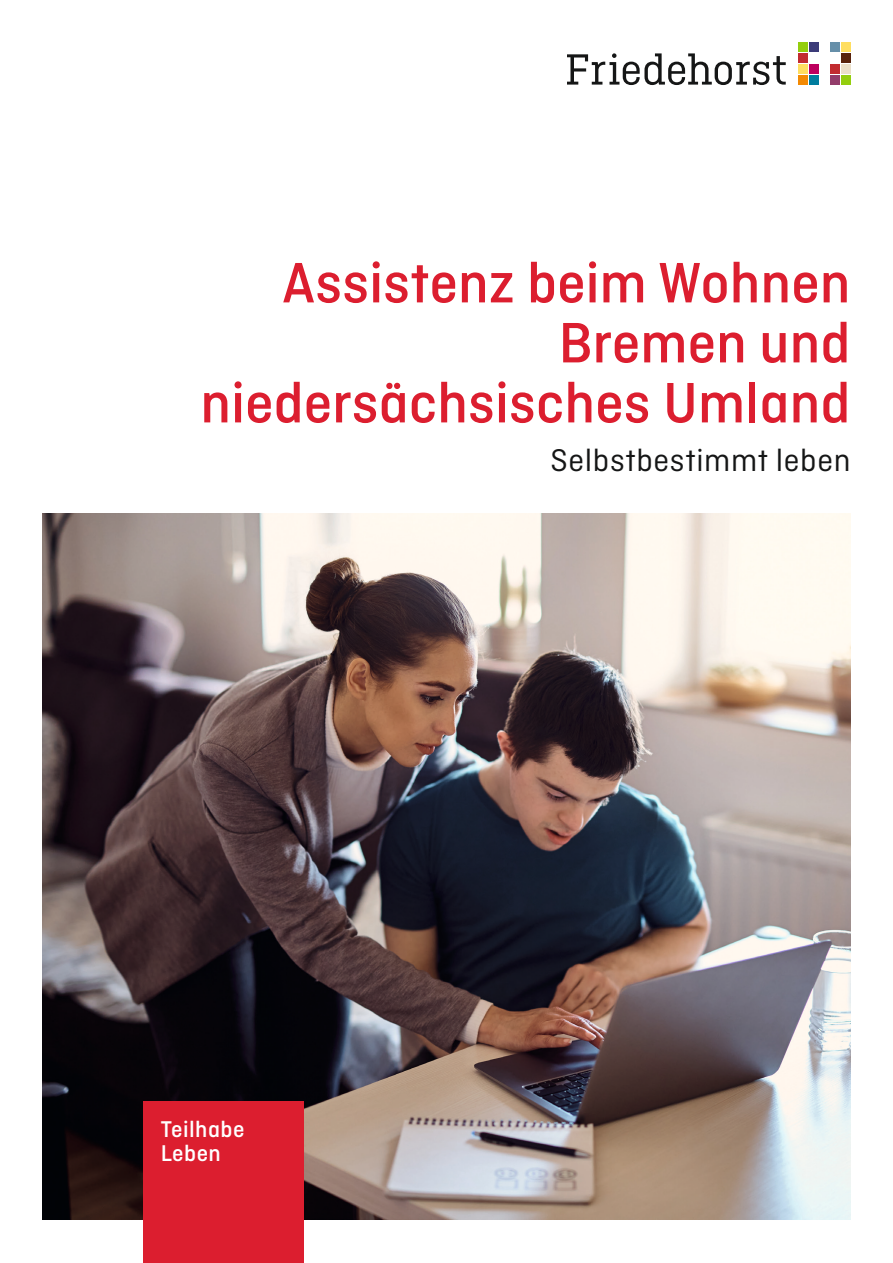
<style>
.page{position:relative;width:893px;height:1263px;background:#fff}
.page>*{position:absolute;margin:0;border:0;box-sizing:border-box;transform-origin:0 0}
.t1{font:500 60px/60px "Ciutadella";color:#dc1e2f;text-align:right}
.t2{font:33px "Ciutadella";letter-spacing:.02em;color:#151616}
.t3{font:500 24px/24px "Ciutadella";letter-spacing:.02em;color:#fff}
</style>
<div class="page">
<div style="left:798px;top:75px;width:9px;height:10px;background:#f38a03"></div>
<div style="left:798px;top:64px;width:9px;height:10px;background:#ffde60"></div>
<div style="left:798px;top:53px;width:9px;height:10px;background:#c22b30"></div>
<div style="left:798px;top:43px;width:9px;height:9px;background:#94ce0e"></div>
<div style="left:809px;top:75px;width:9px;height:10px;background:#007d9e"></div>
<div style="left:809px;top:64px;width:9px;height:10px;background:#bd005e"></div>
<div style="left:809px;top:43px;width:9px;height:9px;background:#3b3b78"></div>
<div style="left:830px;top:75px;width:9px;height:10px;background:#933c6a"></div>
<div style="left:830px;top:64px;width:9px;height:10px;background:#c22b30"></div>
<div style="left:830px;top:43px;width:9px;height:9px;background:#668fa9"></div>
<div style="left:841px;top:75px;width:9px;height:10px;background:#94ce0e"></div>
<div style="left:841px;top:64px;width:9px;height:10px;background:#ebdfc8"></div>
<div style="left:841px;top:53px;width:9px;height:10px;background:#59230c"></div>
<div style="left:841px;top:43px;width:9px;height:9px;background:#ffde60"></div>
<svg style="left:567px;top:53px;width:219px;height:32px"></svg>
<img style="left:43px;top:514px;width:807px;height:706px">
<div style="left:144px;top:1102px;width:160px;height:161px;background:#dc1e2f"></div>
<p class="t1" style="left:200px;top:252px;width:652px">Assistenz beim Wohnen<br>Bremen und niedersächsisches Umland</p>
<p class="t2" style="left:551px;top:442px;width:301px">Selbstbestimmt leben</p>
<p class="t3" style="left:161px;top:1117px;width:85px">Teilhabe<br>Leben</p>
</div>
